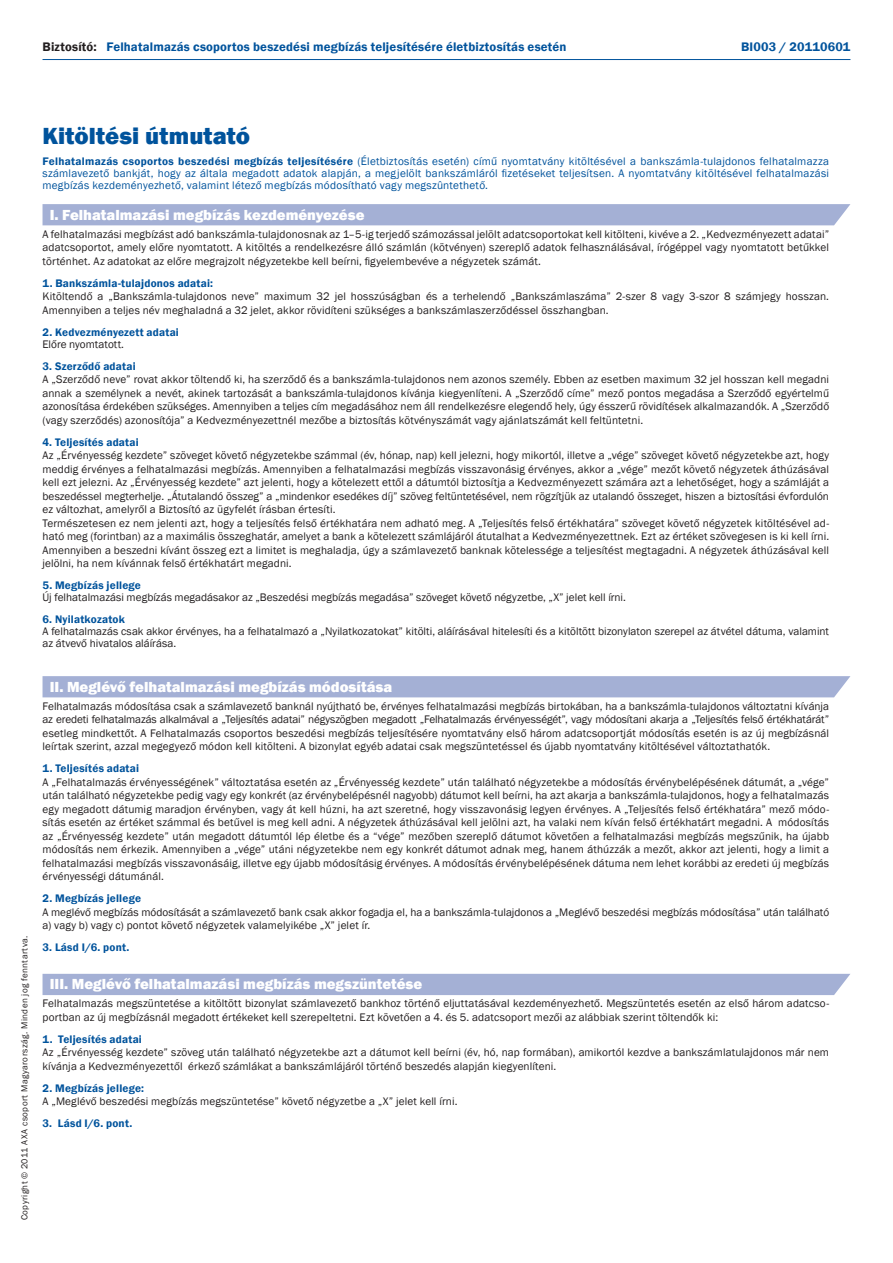
<style>
.page{position:relative;width:893px;height:1263px;background:#fff}
.page>*{position:absolute;margin:0;border:0;box-sizing:border-box;transform-origin:0 0}
.t1{font:800 24px "Franklin Gothic";letter-spacing:.005em;color:#00539c}
.t2{font:800 15px "Franklin Gothic";color:#fff}
.t3{font:600 12.75px "Franklin Gothic";letter-spacing:.015em;color:#00539c}
.t4{font:11.25px/13.5px "Franklin Gothic";letter-spacing:.01em;color:#221e1f}
.t5{font:11.25px/12px "Franklin Gothic";letter-spacing:.02em;color:#00539c;text-align:justify}
.t6{font:600 11.25px "Franklin Gothic";letter-spacing:.02em;color:#00539c}
.t7{font:9px "Franklin Gothic";letter-spacing:.045em;color:#221e1f}
.s1{color:#221e1f}
.s2{font-weight:600}
</style>
<div class="page">
<hr style="left:43px;top:59px;width:807px;height:1px;background:#00539c">
<div style="left:43px;top:204px;width:807px;height:21px;background:#a4b0d5"></div>
<div style="left:43px;top:676px;width:807px;height:21px;background:#a4b0d5"></div>
<div style="left:43px;top:974px;width:807px;height:21px;background:#a4b0d5"></div>
<p class="t3" style="left:43px;top:39px;width:526px"><span class="s1">Biztosító:</span> Felhatalmazás csoportos beszedési megbízás teljesítésére életbiztosítás esetén</p>
<p class="t3" style="left:741px;top:39px;width:111px">BI003 / 20110601</p>
<h1 class="t1" style="left:43px;top:121px;width:209px">Kitöltési útmutató</h1>
<p class="t5" style="left:43px;top:156px;width:788px"><span class="s2">Felhatalmazás csoportos beszedési megbízás teljesítésére</span> (Életbiztosítás esetén) című nyomtatvány kitöltésével a bankszámla-tulajdonos felhatalmazza számlavezető bankját, hogy az általa megadott adatok alapján, a megjelölt bankszámláról fizetéseket teljesítsen. A nyomtatvány kitöltésével felhatalmazási megbízás kezdeményezhető, valamint létező megbízás módosítható vagy megszûntethető.</p>
<h2 class="t2" style="left:50px;top:205px;width:316px">I. Felhatalmazási megbízás kezdeményezése</h2>
<p class="t4" style="left:43px;top:227px;width:788px;text-align:justify">A felhatalmazási megbízást adó bankszámla-tulajdonosnak az 1–5-ig terjedő számozással jelölt adatcsoportokat kell kitölteni, kivéve a 2. „Kedvezményezett adatai” adatcsoportot, amely előre nyomtatott. A kitöltés a rendelkezésre álló számlán (kötvényen) szereplő adatok felhasználásával, írógéppel vagy nyomtatott betűkkel történhet. Az adatokat az előre megrajzolt négyzetekbe kell beírni, figyelembevéve a négyzetek számát.</p>
<p class="t6" style="left:43px;top:276px;width:172px">1. Bankszámla-tulajdonos adatai:</p>
<p class="t4" style="left:43px;top:290px;width:788px">Kitöltendő a „Bankszámla-tulajdonos neve” maximum 32 jel hosszúságban és a terhelendő „Bankszámlaszáma” 2-szer 8 vagy 3-szor 8 számjegy hosszan.<br>Amennyiben a teljes név meghaladná a 32 jelet, akkor rövidíteni szükséges a bankszámlaszerződéssel összhangban.</p>
<p class="t6" style="left:43px;top:325px;width:138px">2. Kedvezményezett adatai</p>
<p class="t4" style="left:43px;top:337px;width:83px">Előre nyomtatott.</p>
<p class="t6" style="left:43px;top:359px;width:95px">3. Szerződő adatai</p>
<p class="t4" style="left:43px;top:373px;width:788px;text-align:justify">A „Szerződő neve” rovat akkor töltendő ki, ha szerződő és a bankszámla-tulajdonos nem azonos személy. Ebben az esetben maximum 32 jel hosszan kell megadni annak a személynek a nevét, akinek tartozását a bankszámla-tulajdonos kívánja kiegyenlíteni. A „Szerződő címe” mező pontos megadása a Szerződő egyértelmű azonosítása érdekében szükséges. Amennyiben a teljes cím megadásához nem áll rendelkezésre elegendő hely, úgy ésszerű rövidítések alkalmazandók. A „Szerződő (vagy szerződés) azonosítója” a Kedvezményezettnél mezőbe a biztosítás kötvényszámát vagy ajánlatszámát kell feltüntetni.</p>
<p class="t6" style="left:43px;top:435px;width:98px">4. Teljesítés adatai</p>
<p class="t4" style="left:43px;top:449px;width:788px">Az „Érvényesség kezdete” szöveget követő négyzetekbe számmal (év, hónap, nap) kell jelezni, hogy mikortól, illetve a „vége” szöveget követő négyzetekbe azt, hogy meddig érvényes a felhatalmazási megbízás. Amennyiben a felhatalmazási megbízás visszavonásig érvényes, akkor a „vége” mezőt követő négyzetek áthúzásával kell ezt jelezni. Az „Érvényesség kezdete” azt jelenti, hogy a kötelezett ettől a dátumtól biztosítja a Kedvezményezett számára azt a lehetőséget, hogy a számláját a beszedéssel megterhelje. „Átutalandó összeg” a „mindenkor esedékes díj” szöveg feltüntetésével, nem rögzítjük az utalandó összeget, hiszen a biztosítási évfordulón ez változhat, amelyről a Biztosító az ügyfelét írásban értesíti.<br>Természetesen ez nem jelenti azt, hogy a teljesítés felső értékhatára nem adható meg. A „Teljesítés felső értékhatára” szöveget követő négyzetek kitöltésével ad&shy;ható meg (forintban) az a maximális összeghatár, amelyet a bank a kötelezett számlájáról átutalhat a Kedvezményezettnek. Ezt az értéket szövegesen is ki kell írni.<br>Amennyiben a beszedni kívánt összeg ezt a limitet is meghaladja, úgy a számlavezető banknak kötelessége a teljesítést megtagadni. A négyzetek áthúzásával kell jelölni, ha nem kívánnak felső értékhatárt megadni.</p>
<p class="t6" style="left:43px;top:578px;width:100px">5. Megbízás jellege</p>
<p class="t4" style="left:43px;top:591px;width:585px">Új felhatalmazási megbízás megadásakor az „Beszedési megbízás megadása” szöveget követő négyzetbe, „X” jelet kell írni.</p>
<p class="t6" style="left:43px;top:612px;width:84px">6. Nyilatkozatok</p>
<p class="t4" style="left:43px;top:626px;width:788px;line-height:12px">A felhatalmazás csak akkor érvényes, ha a felhatalmazó a „Nyilatkozatokat” kitölti, aláírásával hitelesíti és a kitöltött bizonylaton szerepel az átvétel dátuma, valamint az átvevő hivatalos aláírása.</p>
<p class="t7" style="left:19px;top:1220px;width:286px;rotate:-90deg">Copyright © 2011 AXA csoport Magyarország. Minden jog fenntartva.</p>
<h2 class="t2" style="left:50px;top:677px;width:344px">II. Meglévő felhatalmazási megbízás módosítása</h2>
<p class="t4" style="left:43px;top:699px;width:788px;text-align:justify">Felhatalmazás módosítása csak a számlavezető banknál nyújtható be, érvényes felhatalmazási megbízás birtokában, ha a bankszámla-tulajdonos változtatni kívánja az eredeti felhatalmazás alkalmával a „Teljesítés adatai” négyszögben megadott „Felhatalmazás érvényességét”, vagy módosítani akarja a „Teljesítés felső értékhatárát” esetleg mindkettőt. A Felhatalmazás csoportos beszedési megbízás teljesítésére nyomtatvány első három adatcsoportját módosítás esetén is az új megbízásnál leírtak szerint, azzal megegyező módon kell kitölteni. A bizonylat egyéb adatai csak megszüntetéssel és újabb nyomtatvány kitöltésével változtathatók.</p>
<p class="t6" style="left:43px;top:761px;width:98px">1. Teljesítés adatai</p>
<p class="t4" style="left:43px;top:775px;width:788px;text-align:justify">A „Felhatalmazás érvényességének” változtatása esetén az „Érvényesség kezdete” után található négyzetekbe a módosítás érvénybelépésének dátumát, a „vége” után található négyzetekbe pedig vagy egy konkrét (az érvénybelépésnél nagyobb) dátumot kell beírni, ha azt akarja a bankszámla-tulajdonos, hogy a felhatalmazás egy megadott dátumig maradjon érvényben, vagy át kell húzni, ha azt szeretné, hogy visszavonásig legyen érvényes. A „Teljesítés felső értékhatára” mező módo&shy;sítás esetén az értéket számmal és betűvel is meg kell adni. A négyzetek áthúzásával kell jelölni azt, ha valaki nem kíván felső értékhatárt megadni. A módosítás az „Érvényesség kezdete” után megadott dátumtól lép életbe és a “vége” mezőben szereplő dátumot követően a felhatalmazási megbízás megszűnik, ha újabb módosítás nem érkezik. Amennyiben a „vége” utáni négyzetekbe nem egy konkrét dátumot adnak meg, hanem áthúzzák a mezőt, akkor azt jelenti, hogy a limit a felhatalmazási megbízás visszavonásáig, illetve egy újabb módosításig érvényes. A módosítás érvénybelépésének dátuma nem lehet korábbi az eredeti új megbízás érvényességi dátumánál.</p>
<p class="t6" style="left:43px;top:891px;width:100px">2. Megbízás jellege</p>
<p class="t4" style="left:43px;top:905px;width:788px">A meglévő megbízás módosítását a számlavezető bank csak akkor fogadja el, ha a bankszámla-tulajdonos a „Meglévő beszedési megbízás módosítása” után található a) vagy b) vagy c) pontot követő négyzetek valamelyikébe „X” jelet ír.</p>
<p class="t6" style="left:43px;top:940px;width:88px">3. Lásd I/6. pont.</p>
<h2 class="t2" style="left:50px;top:975px;width:374px">III. Meglévő felhatalmazási megbízás megszüntetése</h2>
<p class="t4" style="left:43px;top:997px;width:788px">Felhatalmazás megszüntetése a kitöltött bizonylat számlavezető bankhoz történő eljuttatásával kezdeményezhető. Megszüntetés esetén az első három adatcso&shy;portban az új megbízásnál megadott értékeket kell szerepeltetni. Ezt követően a 4. és 5. adatcsoport mezői az alábbiak szerint töltendők ki:</p>
<p class="t6" style="left:43px;top:1032px;width:101px">1. Teljesítés adatai</p>
<p class="t4" style="left:43px;top:1046px;width:788px">Az „Érvényesség kezdete” szöveg után található négyzetekbe azt a dátumot kell beírni (év, hó, nap formában), amikortól kezdve a bankszámlatulajdonos már nem kívánja a Kedvezményezettől érkező számlákat a bankszámlájáról történő beszedés alapján kiegyenlíteni.</p>
<p class="t6" style="left:43px;top:1081px;width:103px">2. Megbízás jellege:</p>
<p class="t4" style="left:43px;top:1095px;width:416px">A „Meglévő beszedési megbízás megszüntetése” követő négyzetbe a „X” jelet kell írni.</p>
<p class="t6" style="left:43px;top:1116px;width:91px">3. Lásd I/6. pont.</p>
</div>
